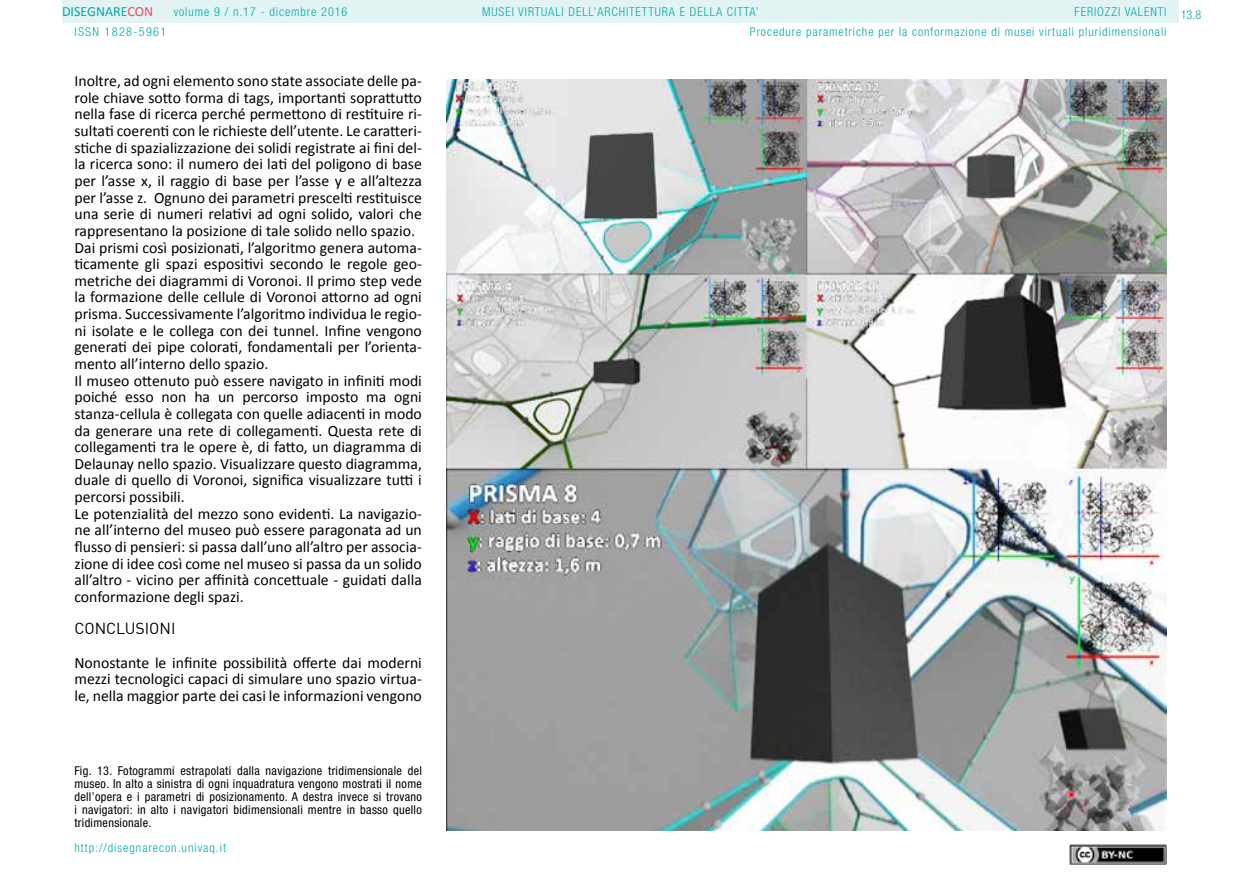
<style>
.page{position:relative;width:1241px;height:893px;background:#fff}
.page>*{position:absolute;margin:0;border:0;box-sizing:border-box;transform-origin:0 0}
.t1{font:15.75px/16.6px "Calibri";color:#000}
.t2{font:15.75px "DIN";color:#000}
.t3{font:14px "Calibri";color:#00aaad}
.t4{font:condensed 12.25px/13.1px "Helvetica Neue LT Std";letter-spacing:.025em;color:#000;text-align:justify}
.t5{font:300 condensed 12.25px/19.4px "Helvetica Neue LT Std";letter-spacing:.075em;color:#00aaad;text-align:right}
.t6{font:300 condensed 12.25px "Helvetica Neue LT Std";letter-spacing:.11em;color:#00aaad}
.s1{color:#f24862}
</style>
<div class="page">
<div style="left:62px;top:0;width:1116px;height:23px;background:#e2f3f3"></div>
<img style="left:1069px;top:845px;width:97px;height:19px">
<img style="left:446px;top:79px;width:720px;height:752px">
<p class="t3" style="left:62px;top:3px;width:93px">DISEGNARE<span class="s1">CON</span></p>
<p class="t5" style="left:749px;top:2px;width:418px">FERIOZZI VALENTI<br>Procedure parametriche per la conformazione di musei virtuali pluridimensionali</p>
<p class="t5" style="left:174px;top:2px;width:175px">volume 9 / n.17 - dicembre 2016</p>
<p class="t5" style="left:482px;top:2px;width:278px">MUSEI VIRTUALI DELL’ARCHITETTURA E DELLA CITTA’</p>
<p class="t5" style="left:1180px;top:5px;width:22px">13.8</p>
<p class="t6" style="left:74px;top:24px;width:93px">ISSN 1828-5961</p>
<p class="t1" style="left:74px;top:72px;width:349px">Inoltre, ad ogni elemento sono state associate delle pa&shy;role chiave sotto forma di tags, importanti soprattutto nella fase di ricerca perché permettono di restituire ri&shy;sultati coerenti con le richieste dell’utente. Le caratteri&shy;stiche di spazializzazione dei solidi registrate ai fini del&shy;la ricerca sono: il numero dei lati del poligono di base per l’asse x, il raggio di base per l’asse y e all’altezza per l’asse z. Ognuno dei parametri prescelti restituisce una serie di numeri relativi ad ogni solido, valori che rappresentano la posizione di tale solido nello spazio.<br>Dai prismi così posizionati, l’algoritmo genera automa&shy;ticamente gli spazi espositivi secondo le regole geo&shy;metriche dei diagrammi di Voronoi. Il primo step vede la formazione delle cellule di Voronoi attorno ad ogni prisma. Successivamente l’algoritmo individua le regio&shy;ni isolate e le collega con dei tunnel. Infine vengono generati dei pipe colorati, fondamentali per l’orienta&shy;mento all’interno dello spazio.<br>Il museo ottenuto può essere navigato in infiniti modi poiché esso non ha un percorso imposto ma ogni stanza-cellula è collegata con quelle adiacenti in modo da generare una rete di collegamenti. Questa rete di collegamenti tra le opere è, di fatto, un diagramma di Delaunay nello spazio. Visualizzare questo diagramma, duale di quello di Voronoi, significa visualizzare tutti i percorsi possibili.<br>Le potenzialità del mezzo sono evidenti. La navigazio&shy;ne all’interno del museo può essere paragonata ad un flusso di pensieri: si passa dall’uno all’altro per associa&shy;zione di idee così come nel museo si passa da un solido all’altro - vicino per affinità concettuale - guidati dalla conformazione degli spazi.</p>
<p class="t2" style="left:74px;top:619px;width:103px">CONCLUSIONI</p>
<p class="t1" style="left:74px;top:653px;width:349px;text-align:justify">Nonostante le infinite possibilità offerte dai moderni mezzi tecnologici capaci di simulare uno spazio virtua&shy;le, nella maggior parte dei casi le informazioni vengono</p>
<p class="t4" style="left:74px;top:763px;width:349px">Fig. 13. Fotogrammi estrapolati dalla navigazione tridimensionale del museo. In alto a sinistra di ogni inquadratura vengono mostrati il nome dell’opera e i parametri di posizionamento. A destra invece si trovano i navigatori: in alto i navigatori bidimensionali mentre in basso quello tridimensionale.</p>
<p class="t5" style="left:74px;top:838px;width:153px">http://disegnarecon.univaq.it</p>
</div>
